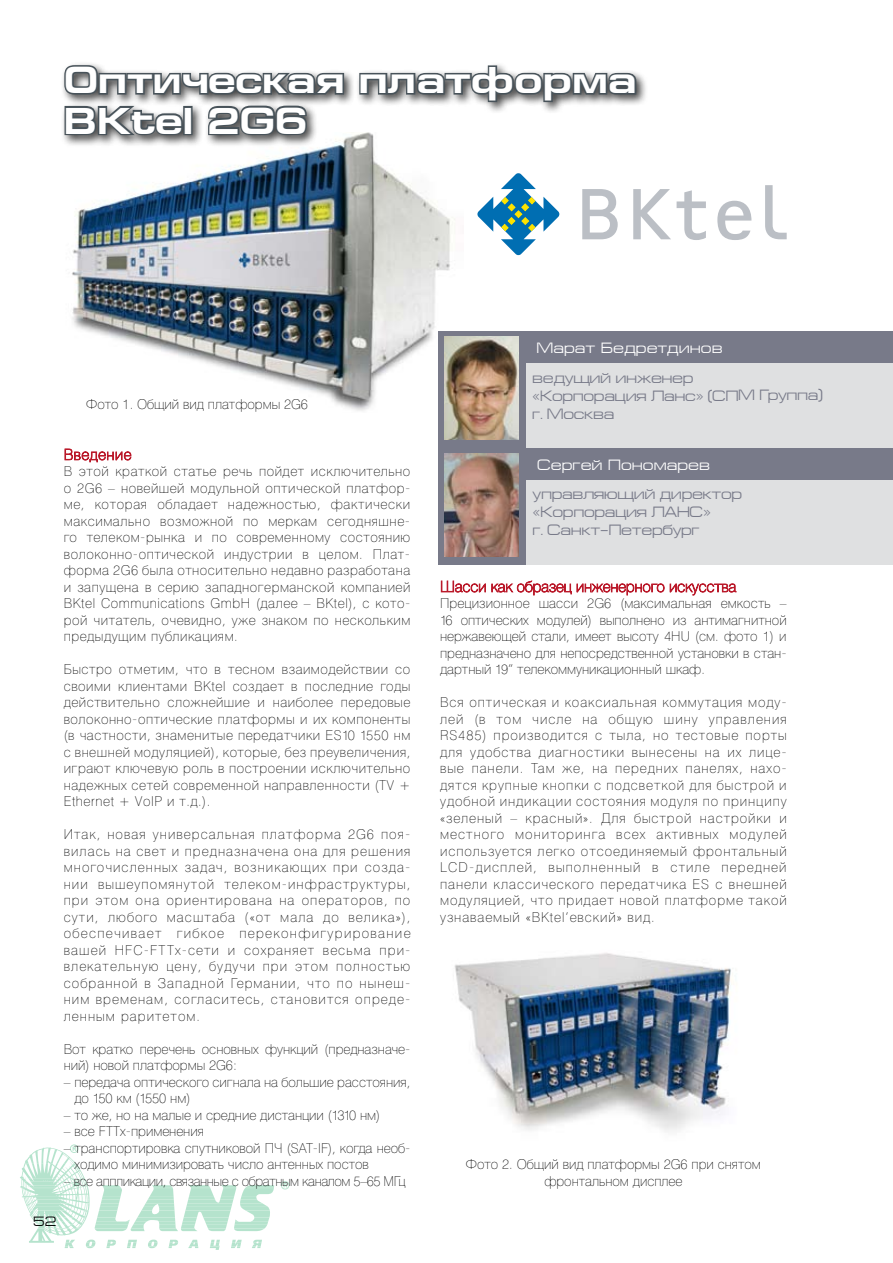
<style>
.page{position:relative;width:893px;height:1263px;background:#fff}
.page>*{position:absolute;margin:0;border:0;box-sizing:border-box;transform-origin:0 0}
.t1{font:700 37.5px/40.5px "Europe Ext";color:#fff}
.t2{font:15px/18px "Europe Ext";letter-spacing:-.025em;color:#787a89}
.t3{font:15px "Europe Ext";color:#fff}
.t4{font:100 13.5px/16.5px "Helios";color:#000;text-align:justify}
.t5{font:100 13.5px "Helios";letter-spacing:-.03em;color:#000}
.t6{font:13.5px "Europe Ext";color:#000}
</style>
<div class="page">
<svg style="left:20px;top:1144px;width:269px;height:106px"></svg>
<svg style="left:64px;top:448px;width:68px;height:15px"></svg>
<svg style="left:441px;top:580px;width:296px;height:16px"></svg>
<img style="left:72px;top:193px;width:383px;height:218px">
<svg style="left:477px;top:193px;width:83px;height:62px"></svg>
<svg style="left:582px;top:193px;width:205px;height:47px"></svg>
<div style="left:524px;top:331px;width:369px;height:93px;background:#787a89"></div>
<div style="left:524px;top:363px;width:369px;height:85px;background:#dfe0e1"></div>
<div style="left:438px;top:331px;width:88px;height:117px;background:#787a89"></div>
<img style="left:444px;top:337px;width:74px;height:103px">
<div style="left:525px;top:448px;width:368px;height:93px;background:#787a89"></div>
<div style="left:524px;top:480px;width:369px;height:85px;background:#dfe0e1"></div>
<div style="left:439px;top:448px;width:87px;height:117px;background:#787a89"></div>
<img style="left:445px;top:454px;width:74px;height:102px">
<div style="left:61px;top:61px;width:751px;height:132px;background:#000;opacity:.75"></div>
<svg style="left:63px;top:64px;width:283px;height:32px"></svg>
<svg style="left:358px;top:64px;width:280px;height:40px"></svg>
<svg style="left:63px;top:104px;width:121px;height:33px;background:#7b8084"></svg>
<div style="left:183px;top:106px;width:10px;height:29px;border:3px solid #48535a"></div>
<svg style="left:206px;top:104px;width:102px;height:33px;background:#6b7174"></svg>
<img style="left:454px;top:953px;width:277px;height:179px">
<h1 class="t1" style="left:64px;top:60px;width:575px">Оптическая платформа<br>BKtel 2G6</h1>
<p class="t4" style="left:86px;top:396px;width:223px">Фото 1. Общий вид платформы 2G6</p>
<p class="t4" style="left:64px;top:463px;width:348px">В этой краткой статье речь пойдет исключительно о 2G6 – новейшей модульной оптической платфор&shy;ме, которая обладает надежностью, фактически максимально возможной по меркам сегодняшне&shy;го телеком-рынка и по современному состоянию волоконно-оптической индустрии в целом. Плат&shy;форма 2G6 была относительно недавно разработана и запущена в серию западногерманской компанией BKtel Communications GmbH (далее – BKtel), с кото&shy;рой читатель, очевидно, уже знаком по нескольким предыдущим публикациям.</p>
<p class="t4" style="left:64px;top:661px;width:348px">Быстро отметим, что в тесном взаимодействии со своими клиентами BKtel создает в последние годы действительно сложнейшие и наиболее передовые волоконно-оптические платформы и их компоненты (в частности, знаменитые передатчики ES10 1550 нм с внешней модуляцией), которые, без преувеличения, играют ключевую роль в построении исключительно надежных сетей современной направленности (TV + Ethernet + VoIP и т.д.).</p>
<p class="t4" style="left:64px;top:826px;width:348px">Итак, новая универсальная платформа 2G6 поя&shy;вилась на свет и предназначена она для решения многочисленных задач, возникающих при созда&shy;нии вышеупомянутой телеком-инфраструктуры, при этом она ориентирована на операторов, по сути, любого масштаба («от мала до велика»), обеспечивает гибкое переконфигурирование вашей HFC-FTTx-сети и сохраняет весьма при&shy;влекательную цену, будучи при этом полностью собранной в Западной Германии, что по нынеш&shy;ним временам, согласитесь, становится опреде&shy;ленным раритетом.</p>
<p class="t4" style="left:64px;top:1041px;width:348px">Вот кратко перечень основных функций (предназначе&shy;ний) новой платформы 2G6:</p>
<p class="t4" style="left:74px;top:1074px;width:337px;text-indent:-11px">– передача оптического сигнала на большие расстояния, до 150 км (1550 нм)</p>
<p class="t4" style="left:64px;top:1107px;width:318px">– то же, но на малые и средние дистанции (1310 нм)</p>
<p class="t4" style="left:64px;top:1123px;width:142px">– все FTTx-применения</p>
<p class="t4" style="left:74px;top:1140px;width:337px;text-indent:-11px">– транспортировка спутниковой ПЧ (SAT-IF), когда необ&shy;ходимо минимизировать число антенных постов</p>
<p class="t5" style="left:64px;top:1173px;width:343px">– все аппликации, связанные с обратным каналом 5–65 МГц</p>
<p class="t6" style="left:33px;top:1214px;width:25px">52</p>
<p class="t3" style="left:537px;top:340px;width:188px">Марат Бедретдинов</p>
<p class="t2" style="left:532px;top:368px;width:292px">ведущий инженер<br>«Корпорация Ланс» (СПМ Группа) г. Москва</p>
<p class="t3" style="left:537px;top:457px;width:174px">Сергей Пономарев</p>
<p class="t2" style="left:533px;top:485px;width:211px">управляющий директор «Корпорация ЛАНС»<br>г. Санкт–Петербург</p>
<p class="t4" style="left:440px;top:595px;width:348px">Прецизионное шасси 2G6 (максимальная емкость – 16 оптических модулей) выполнено из антимагнитной нержавеющей стали, имеет высоту 4НU (см. фото 1) и предназначено для непосредственной установки в стан&shy;дартный 19” телекоммуникационный шкаф.</p>
<p class="t4" style="left:440px;top:694px;width:348px">Вся оптическая и коаксиальная коммутация моду&shy;лей (в том числе на общую шину управления RS485) производится с тыла, но тестовые порты для удобства диагностики вынесены на их лице&shy;вые панели. Там же, на передних панелях, нахо&shy;дятся крупные кнопки с подсветкой для быстрой и удобной индикации состояния модуля по принципу «зеленый – красный». Для быстрой настройки и местного мониторинга всех активных модулей используется легко отсоединяемый фронтальный LCD-дисплей, выполненный в стиле передней панели классического передатчика ES с внешней модуляцией, что придает новой платформе такой узнаваемый «BKtel’евский» вид.</p>
<p class="t4" style="left:466px;top:1156px;width:296px;text-align:center">Фото 2. Общий вид платформы 2G6 при снятом фронтальном дисплее</p>
</div>
